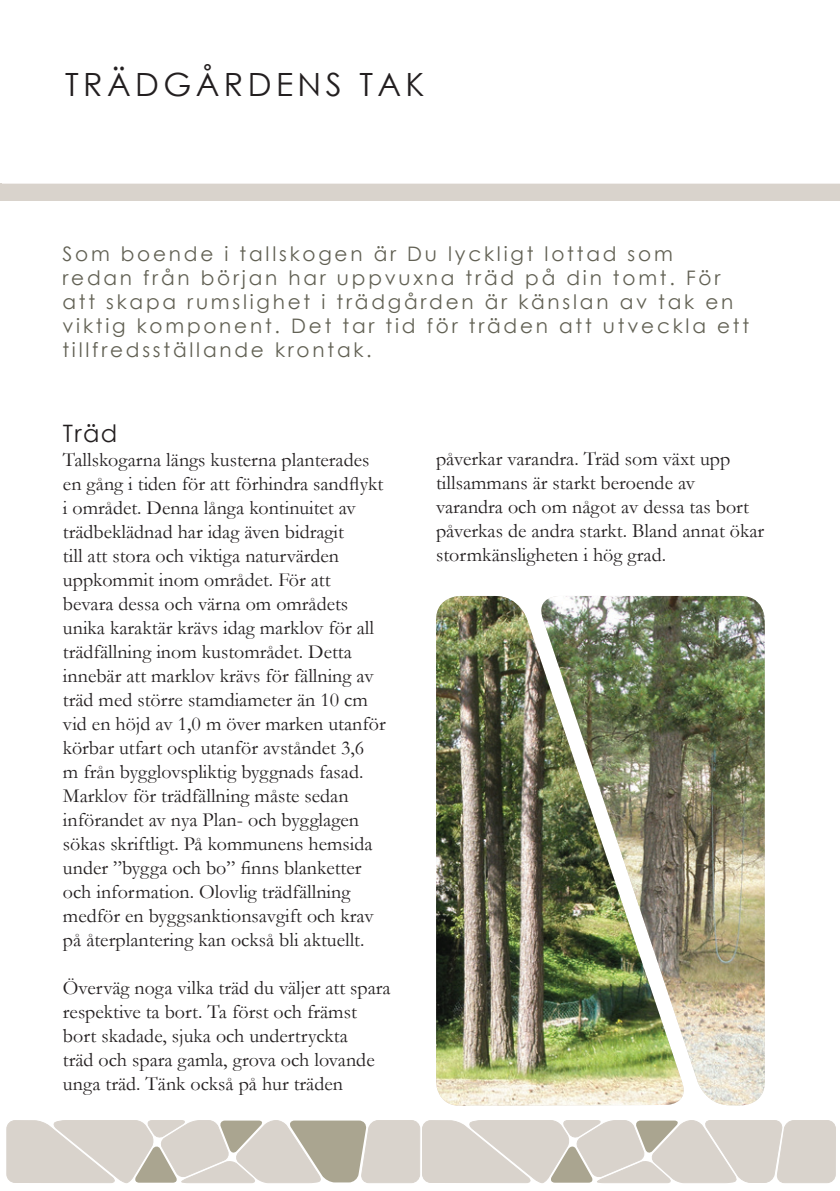
<style>
.page{position:relative;width:840px;height:1191px;background:#fff}
.page>*{position:absolute;margin:0;border:0;box-sizing:border-box;transform-origin:0 0}
.t1{font:32px "Century Gothic";letter-spacing:.14em;color:#231f20}
.t2{font:24px "Century Gothic";color:#231f20}
.t3{font:20px/24px "Garamond";color:#231f20}
.t4{font:20px/24px "Century Gothic";letter-spacing:.14em;color:#626154}
</style>
<div class="page">
<img style="left:689px;top:596px;width:75px;height:509px">
<img style="left:436px;top:596px;width:253px;height:509px">
<svg style="left:6px;top:1120px;width:829px;height:63px;background:#d5cfc7"></svg>
<div style="left:0;top:183px;width:839px;height:17px;background:#d9d3cc"></div>
<h1 class="t1" style="left:65px;top:62px;width:361px">TRÄDGÅRDENS TAK</h1>
<p class="t4" style="left:62px;top:242px;width:688px">Som boende i tallskogen är Du lyckligt lottad som<br>redan från början har uppvuxna träd på din tomt. För att skapa rumslighet i trädgården är känslan av tak en viktig komponent. Det tar tid för träden att utveckla ett tillfredsställande krontak.</p>
<p class="t2" style="left:63px;top:416px;width:56px">Träd</p>
<p class="t3" style="left:63px;top:447px;width:324px">Tallskogarna längs kusterna planterades en gång i tiden för att förhindra sandflykt i området. Denna långa kontinuitet av trädbeklädnad har idag även bidragit<br>till att stora och viktiga naturvärden uppkommit inom området. För att bevara dessa och värna om områdets unika karaktär krävs idag marklov för all trädfällning inom kustområdet. Detta innebär att marklov krävs för fällning av träd med större stamdiameter än 10 cm vid en höjd av 1,0 m över marken utanför körbar utfart och utanför avståndet 3,6<br>m från bygglovspliktig byggnads fasad.<br>Marklov för trädfällning måste sedan införandet av nya Plan- och bygglagen sökas skriftligt. På kommunens hemsida under ”bygga och bo” finns blanketter och information. Olovlig trädfällning medför en byggsanktionsavgift och krav på återplantering kan också bli aktuellt.</p>
<p class="t3" style="left:63px;top:975px;width:329px">Överväg noga vilka träd du väljer att spara respektive ta bort. Ta först och främst bort skadade, sjuka och undertryckta<br>träd och spara gamla, grova och lovande unga träd. Tänk också på hur träden</p>
<p class="t3" style="left:436px;top:446px;width:329px">påverkar varandra. Träd som växt upp tillsammans är starkt beroende av varandra och om något av dessa tas bort påverkas de andra starkt. Bland annat ökar stormkänsligheten i hög grad.</p>
</div>
